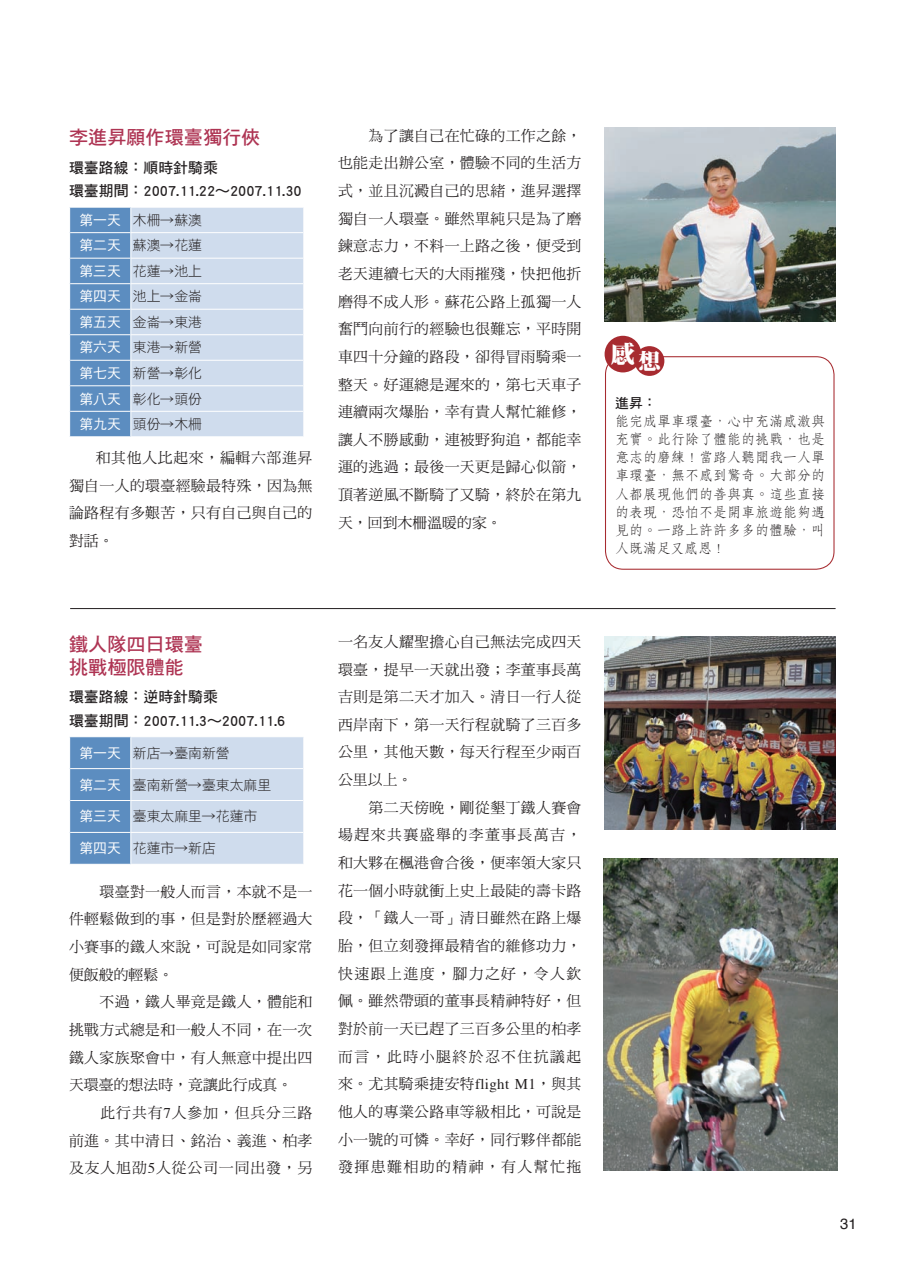
<style>
.page{position:relative;width:905px;height:1282px;background:#fff}
.page>*{position:absolute;margin:0;border:0;box-sizing:border-box;transform-origin:0 0}
.t1{font:24.45px "DF Ming Std W12";color:#fff}
.t2{font:19.2px/23.4px "DF Hei Std W7";color:#ae3453}
.t3{font:14.85px/27.6px "DF Ming Std W5";letter-spacing:.025em;color:#231f20;text-align:justify}
.t4{font:14.85px/23.4px "DF Hei Std W7";color:#231f20}
.t5{font:14.85px "Helvetica";color:#231f20}
.t6{font:13.8px/25.5px "DF Hei Std W3";color:#231f20;text-align:justify}
.t7{font:13.8px/18px "DF Fang Song Std W4";letter-spacing:.015em;color:#231f20;text-align:justify}
.t8{font:13.8px "DF Hei Std W7";color:#231f20}
.s1{font-family:"DF Hei Std W5";color:#fff}
.s2{font-family:"Times"}
</style>
<div class="page">
<svg style="left:69px;top:207px;width:235px;height:230px;background:#b4c9e2"></svg>
<hr style="left:70px;top:258px;width:61px;height:1px;background:#fff">
<hr style="left:131px;top:258px;width:172px;height:1px;background:#fff">
<hr style="left:70px;top:309px;width:61px;height:1px;background:#fff">
<hr style="left:131px;top:309px;width:172px;height:1px;background:#fff">
<hr style="left:70px;top:360px;width:61px;height:1px;background:#fff">
<hr style="left:131px;top:360px;width:172px;height:1px;background:#fff">
<hr style="left:70px;top:411px;width:61px;height:1px;background:#fff">
<hr style="left:131px;top:411px;width:172px;height:1px;background:#fff">
<svg style="left:70px;top:737px;width:233px;height:126px;background:#b1c7e1"></svg>
<hr style="left:131px;top:737px;width:1px;height:31px;background:#fff">
<hr style="left:70px;top:768px;width:61px;height:1px;background:#fff">
<hr style="left:131px;top:768px;width:172px;height:1px;background:#fff">
<hr style="left:131px;top:769px;width:1px;height:31px;background:#fff">
<hr style="left:131px;top:800px;width:1px;height:32px;background:#fff">
<hr style="left:70px;top:832px;width:61px;height:1px;background:#fff">
<hr style="left:131px;top:832px;width:172px;height:1px;background:#fff">
<hr style="left:131px;top:832px;width:1px;height:31px;background:#fff">
<hr style="left:70px;top:800px;width:61px;height:1px;background:#fff">
<hr style="left:131px;top:800px;width:172px;height:1px;background:#fff">
<div style="left:605px;top:356px;width:229px;height:214px;border:1px solid #a72b30;border-radius:18px"></div>
<div style="left:605px;top:336px;width:36px;height:36px;background:#a72b30;border-radius:50%"></div>
<div style="left:635px;top:346px;width:29px;height:30px;background:#a72b30;border-radius:50%"></div>
<img style="left:605px;top:128px;width:230px;height:193px">
<img style="left:605px;top:636px;width:230px;height:193px">
<hr style="left:70px;top:608px;width:765px;height:1px;background:#231f20">
<img style="left:604px;top:858px;width:233px;height:312px">
<p class="t2" style="left:69px;top:125px;width:193px">李進昇願作環臺獨行俠</p>
<p class="t4" style="left:69px;top:155px;width:234px">環臺路線：順時針騎乘<br>環臺期間：2007.11.22～2007.11.30</p>
<p class="t6" style="left:79px;top:207px;width:124px"><span class="s1">第一天</span> 木柵→蘇澳<span class="s1">第二天</span> 蘇澳→花蓮<span class="s1">第三天</span> 花蓮→池上<span class="s1">第四天</span> 池上→金崙<span class="s1">第五天</span> 金崙→東港<span class="s1">第六天</span> 東港→新營<span class="s1">第七天</span> 新營→彰化<span class="s1">第八天</span> 彰化→頭份<span class="s1">第九天</span> 頭份→木柵</p>
<p class="t3" style="left:69px;top:443px;width:245px;text-indent:27px">和其他人比起來，編輯六部進昇獨自一人的環臺經驗最特殊，因為無論路程有多艱苦，只有自己與自己的對話。</p>
<p class="t3" style="left:338px;top:121px;width:245px;text-indent:30px">為了讓自己在忙碌的工作之餘，也能走出辦公室，體驗不同的生活方式，並且沉澱自己的思緒，進昇選擇獨自一人環臺。雖然單純只是為了磨鍊意志力，不料一上路之後，便受到老天連續七天的大雨摧殘，快把他折磨得不成人形。蘇花公路上孤獨一人奮鬥向前行的經驗也很難忘，平時開車四十分鐘的路段，卻得冒雨騎乘一整天。好運總是遲來的，第七天車子連續兩次爆胎，幸有貴人幫忙維修，讓人不勝感動，連被野狗追，都能幸運的逃過；最後一天更是歸心似箭，頂著逆風不斷騎了又騎，終於在第九天，回到木柵溫暖的家。</p>
<h1 class="t1" style="left:611px;top:341px;width:51px">感<sub>想</sub></h1>
<p class="t8" style="left:615px;top:396px;width:43px">進昇：</p>
<p class="t7" style="left:615px;top:412px;width:211px">能完成單車環臺，心中充滿感激與充實。此行除了體能的挑戰，也是意志的磨練！當路人聽聞我一人單車環臺，無不感到驚奇。大部分的人都展現他們的善與真。這些直接的表現，恐怕不是開車旅遊能夠遇見的。一路上許許多多的體驗，叫人既滿足又感恩！</p>
<p class="t2" style="left:69px;top:631px;width:135px">鐵人隊四日環臺挑戰極限體能</p>
<p class="t4" style="left:69px;top:685px;width:218px">環臺路線：逆時針騎乘<br>環臺期間：2007.11.3～2007.11.6</p>
<p class="t6" style="left:79px;top:739px;width:152px"><span class="s1">第一天</span> 新店→臺南新營</p>
<p class="t6" style="left:79px;top:771px;width:193px"><span class="s1">第二天</span> 臺南新營→臺東太麻里</p>
<p class="t6" style="left:79px;top:803px;width:179px"><span class="s1">第三天</span> 臺東太麻里→花蓮市</p>
<p class="t6" style="left:79px;top:835px;width:138px"><span class="s1">第四天</span> 花蓮市→新店</p>
<p class="t3" style="left:69px;top:877px;width:245px;text-indent:30px">環臺對一般人而言，本就不是一件輕鬆做到的事，但是對於歷經過大小賽事的鐵人來說，可說是如同家常便飯般的輕鬆。</p>
<p class="t3" style="left:69px;top:988px;width:245px;text-indent:30px">不過，鐵人畢竟是鐵人，體能和挑戰方式總是和一般人不同，在一次鐵人家族聚會中，有人無意中提出四天環臺的想法時，竟讓此行成真。</p>
<p class="t3" style="left:69px;top:1098px;width:245px;text-indent:31px">此行共有<span class="s2">7</span>人參加，但兵分三路前進。其中清日、銘治、義進、柏孝及友人旭劭<span class="s2">5</span>人從公司一同出發，另</p>
<p class="t3" style="left:338px;top:627px;width:245px">一名友人耀聖擔心自己無法完成四天環臺，提早一天就出發；李董事長萬吉則是第二天才加入。清日一行人從西岸南下，第一天行程就騎了三百多公里，其他天數，每天行程至少兩百公里以上。</p>
<p class="t3" style="left:338px;top:793px;width:245px;text-indent:30px">第二天傍晚，剛從墾丁鐵人賽會場趕來共襄盛舉的李董事長萬吉，和大夥在楓港會合後，便率領大家只花一個小時就衝上史上最陡的壽卡路段，「鐵人一哥」清日雖然在路上爆胎，但立刻發揮最精省的維修功力，快速跟上進度，腳力之好，令人欽佩。雖然帶頭的董事長精神特好，但對於前一天已趕了三百多公里的柏孝而言，此時小腿終於忍不住抗議起來。尤其騎乘捷安特<span class="s2">flight M1</span>，與其他人的專業公路車等級相比，可說是小一號的可憐。幸好，同行夥伴都能發揮患難相助的精神，有人幫忙拖</p>
<p class="t5" style="left:840px;top:1212px;width:8px">31</p>
</div>
